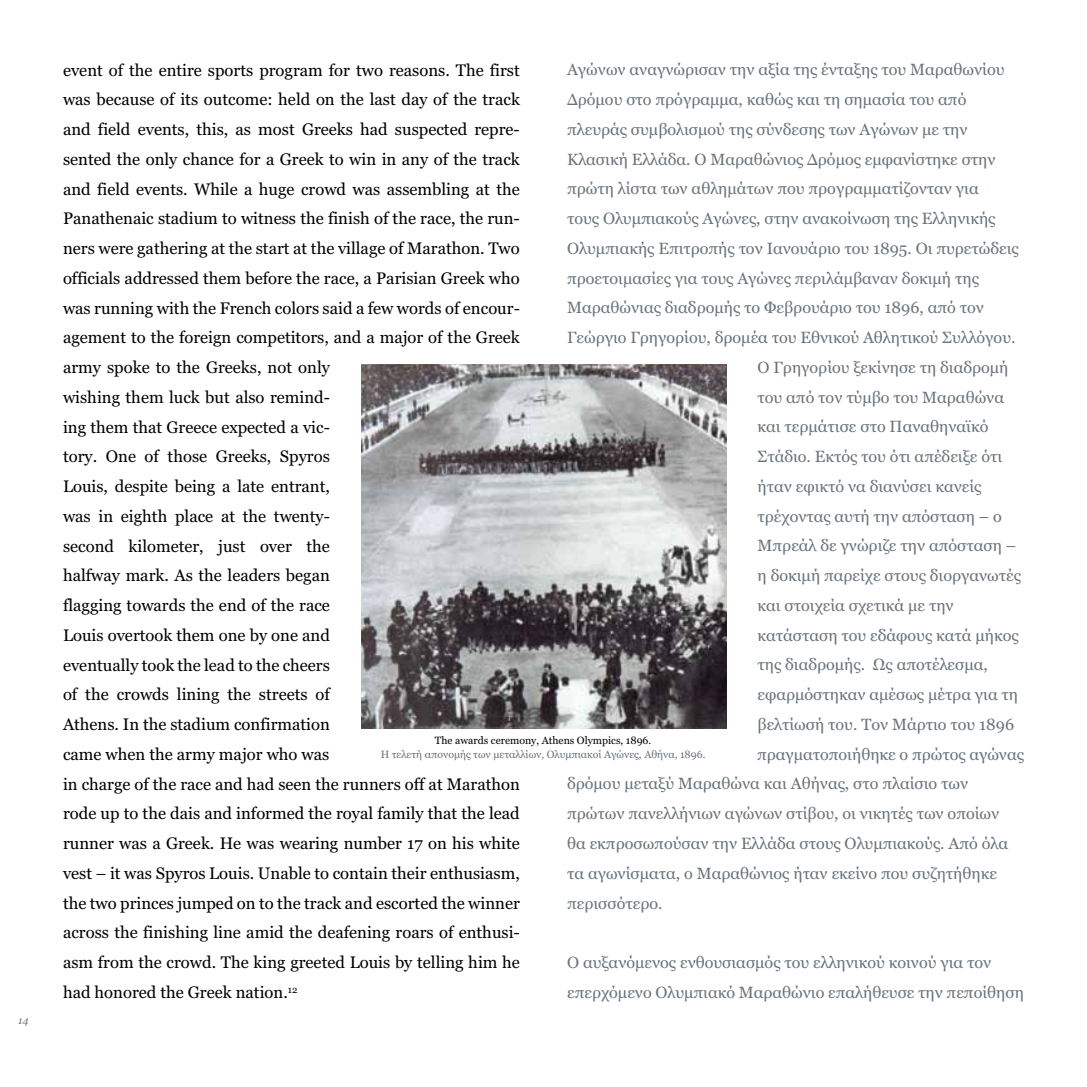
<style>
.page{position:relative;width:1087px;height:1087px;background:#fff}
.page>*{position:absolute;margin:0;border:0;box-sizing:border-box;transform-origin:0 0}
.t1{font:16.62px/29.8px "Georgia";color:#000}
.t2{font:16.1px/29.8px "Georgia";color:#6a737b}
.t3{font:10.5px "Georgia";color:#6a737b}
.t4{font:10.5px "Georgia";color:#000}
.t5{font:italic 10.5px "Georgia";color:#6a737b}
</style>
<div class="page">
<img style="left:361px;top:364px;width:365px;height:365px">
<p class="t5" style="left:18px;top:1014px;width:12px">14</p>
<p class="t2" style="left:567px;top:55px;width:439px">Αγώνων αναγνώρισαν την αξία της ένταξης του Μαραθωνίου</p>
<p class="t2" style="left:567px;top:84px;width:401px">Δρόμου στο πρόγραμμα, καθώς και τη σημασία του από</p>
<p class="t2" style="left:567px;top:114px;width:402px">πλευράς συμβολισμού της σύνδεσης των Αγώνων με την</p>
<p class="t2" style="left:567px;top:144px;width:430px">Κλασική Ελλάδα. Ο Μαραθώνιος Δρόμος εμφανίστηκε στην</p>
<p class="t2" style="left:567px;top:174px;width:413px">πρώτη λίστα των αθλημάτων που προγραμματίζονταν για</p>
<p class="t2" style="left:567px;top:204px;width:430px">τους Ολυμπιακούς Αγώνες, στην ανακοίνωση της Ελληνικής</p>
<p class="t2" style="left:567px;top:233px;width:453px">Ολυμπιακής Επιτροπής τον Ιανουάριο του 1895. Οι πυρετώδεις</p>
<p class="t2" style="left:567px;top:263px;width:413px">προετοιμασίες για τους Αγώνες περιλάμβαναν δοκιμή της</p>
<p class="t2" style="left:567px;top:293px;width:418px">Μαραθώνιας διαδρομής το Φεβρουάριο του 1896, από τον</p>
<p class="t2" style="left:567px;top:323px;width:450px">Γεώργιο Γρηγορίου, δρομέα του Εθνικού Αθλητικού Συλλόγου.</p>
<p class="t2" style="left:757px;top:352px;width:252px">Ο Γρηγορίου ξεκίνησε τη διαδρομή</p>
<p class="t2" style="left:757px;top:382px;width:248px">του από τον τύμβο του Μαραθώνα</p>
<p class="t2" style="left:757px;top:412px;width:232px">και τερμάτισε στο Παναθηναϊκό</p>
<p class="t2" style="left:757px;top:442px;width:246px">Στάδιο. Εκτός του ότι απέδειξε ότι</p>
<p class="t2" style="left:757px;top:471px;width:225px">ήταν εφικτό να διανύσει κανείς</p>
<p class="t2" style="left:757px;top:501px;width:246px">τρέχοντας αυτή την απόσταση – ο</p>
<p class="t2" style="left:757px;top:531px;width:260px">Μπρεάλ δε γνώριζε την απόσταση –</p>
<p class="t2" style="left:757px;top:561px;width:265px">η δοκιμή παρείχε στους διοργανωτές</p>
<p class="t2" style="left:757px;top:590px;width:198px">και στοιχεία σχετικά με την</p>
<p class="t2" style="left:757px;top:620px;width:263px">κατάσταση του εδάφους κατά μήκος</p>
<p class="t2" style="left:757px;top:650px;width:232px">της διαδρομής. Ως αποτέλεσμα,</p>
<p class="t2" style="left:757px;top:680px;width:262px">εφαρμόστηκαν αμέσως μέτρα για τη</p>
<p class="t2" style="left:757px;top:709px;width:258px">βελτίωσή του. Τον Μάρτιο του 1896</p>
<p class="t2" style="left:757px;top:739px;width:268px">πραγματοποιήθηκε ο πρώτος αγώνας</p>
<p class="t2" style="left:567px;top:769px;width:402px">δρόμου μεταξύ Μαραθώνα και Αθήνας, στο πλαίσιο των</p>
<p class="t2" style="left:567px;top:799px;width:434px">πρώτων πανελλήνιων αγώνων στίβου, οι νικητές των οποίων</p>
<p class="t2" style="left:567px;top:828px;width:442px">θα εκπροσωπούσαν την Ελλάδα στους Ολυμπιακούς. Από όλα</p>
<p class="t2" style="left:567px;top:858px;width:431px">τα αγωνίσματα, ο Μαραθώνιος ήταν εκείνο που συζητήθηκε</p>
<p class="t2" style="left:567px;top:888px;width:97px">περισσότερο.</p>
<p class="t1" style="left:63px;top:55px;width:458px">event of the entire sports program for two reasons. The first was because of its outcome: held on the last day of the track and field events, this, as most Greeks had suspected repre&shy;sented the only chance for a Greek to win in any of the track and field events. While a huge crowd was assembling at the Panathenaic stadium to witness the finish of the race, the run&shy;ners were gathering at the start at the village of Marathon. Two officials addressed them before the race, a Parisian Greek who was running with the French colors said a few words of encour&shy;agement to the foreign competitors, and a major of the Greek army spoke to the Greeks, not only<br>wishing them luck but also remind-<br>ing them that Greece expected a vic-<br>tory. One of those Greeks, Spyros<br>Louis, despite being a late entrant,<br>was in eighth place at the twenty-<br>second kilometer, just over the<br>halfway mark. As the leaders began<br>flagging towards the end of the race<br>Louis overtook them one by one and<br>eventually took the lead to the cheers<br>of the crowds lining the streets of<br>Athens. In the stadium confirmation<br>came when the army major who was<br>in charge of the race and had seen the runners off at Marathon rode up to the dais and informed the royal family that the lead runner was a Greek. He was wearing number 17 on his white vest – it was Spyros Louis. Unable to contain their enthusiasm, the two princes jumped on to the track and escorted the winner across the finishing line amid the deafening roars of enthusi&shy;asm from the crowd. The king greeted Louis by telling him he had honored the Greek nation.<sup>12</sup></p>
<p class="t4" style="left:435px;top:734px;width:218px">The awards ceremony, Athens Olympics, 1896.</p>
<p class="t3" style="left:381px;top:748px;width:326px">Η τελετή απονομής των μεταλλίων, Ολυμπιακοί Αγώνες, Αθήνα, 1896.</p>
<p class="t2" style="left:567px;top:947px;width:458px">Ο αυξανόμενος ενθουσιασμός του ελληνικού κοινού για τον επερχόμενο Ολυμπιακό Μαραθώνιο επαλήθευσε την πεποίθηση</p>
</div>
